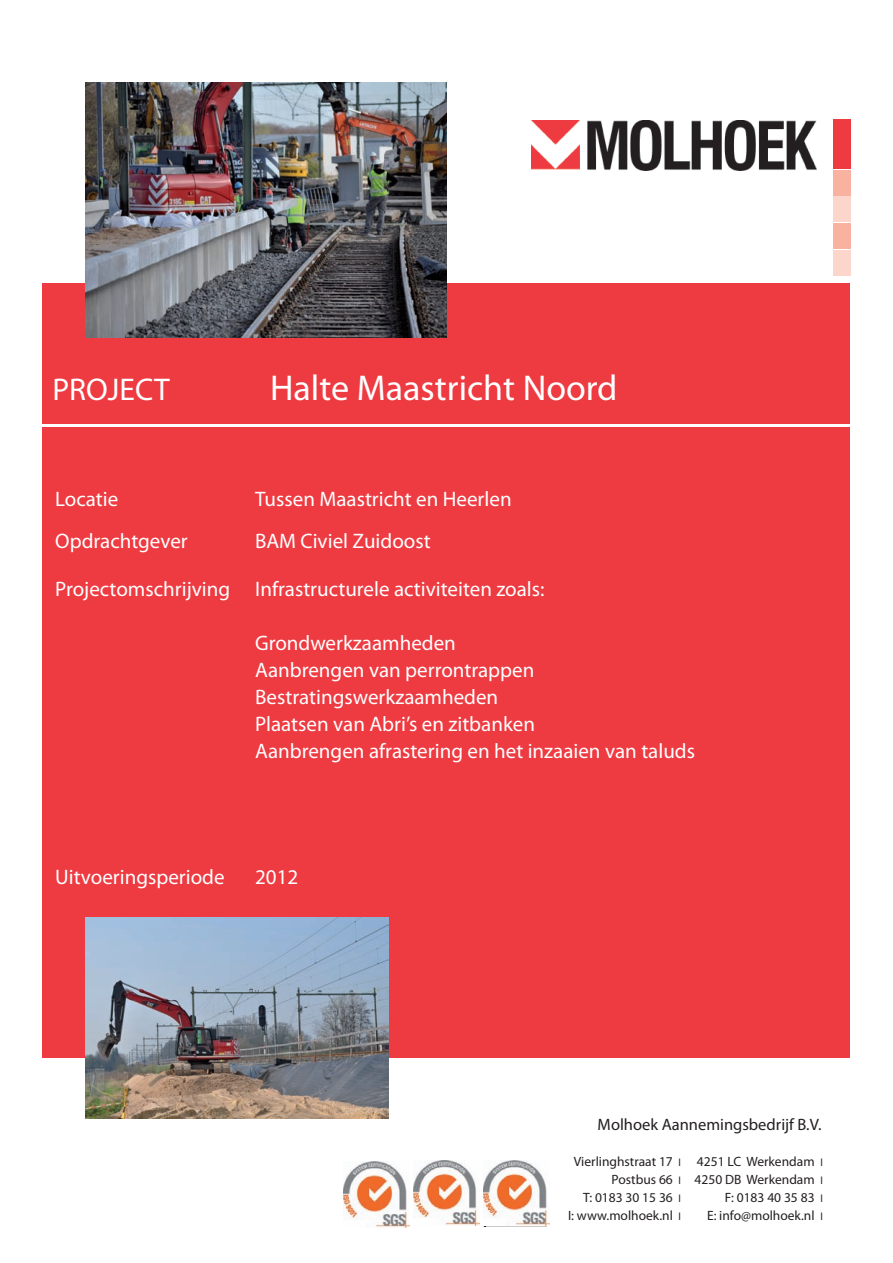
<style>
.page{position:relative;width:893px;height:1263px;background:#fff}
.page>*{position:absolute;margin:0;border:0;box-sizing:border-box;transform-origin:0 0}
.t1{font:36px "Myriad Pro";color:#fff}
.t2{font:31.5px "Myriad Pro";color:#fff}
.t3{font:21px/27px "Myriad Pro";color:#fff}
.t4{font:16.5px "Myriad Pro";color:#231f20}
.t5{font:13.5px/18px "Myriad Pro";color:#231f20;text-align:right}
.s1{font-size:10.5px}
</style>
<div class="page">
<div style="left:43px;top:284px;width:807px;height:140px;background:#ee3a41"></div>
<img style="left:85px;top:82px;width:361px;height:255px">
<div style="left:43px;top:427px;width:807px;height:631px;background:#ee3a41"></div>
<img style="left:483px;top:1160px;width:67px;height:66px">
<div style="left:833px;top:119px;width:17px;height:50px;background:#ee3a41"></div>
<div style="left:833px;top:170px;width:17px;height:26px;background:#f9b1a0"></div>
<div style="left:833px;top:197px;width:17px;height:25px;background:#fcd6ca"></div>
<div style="left:833px;top:223px;width:17px;height:26px;background:#f9b1a0"></div>
<div style="left:833px;top:250px;width:17px;height:25px;background:#fcd6ca"></div>
<img style="left:531px;top:121px;width:49px;height:49px">
<img style="left:588px;top:120px;width:228px;height:50px">
<img style="left:85px;top:917px;width:303px;height:202px">
<img style="left:413px;top:1160px;width:67px;height:65px">
<img style="left:343px;top:1162px;width:67px;height:65px">
<h2 class="t2" style="left:52px;top:370px;width:119px">PROJECT</h2>
<h1 class="t1" style="left:270px;top:365px;width:349px">Halte Maastricht Noord</h1>
<p class="t3" style="left:55px;top:485px;width:64px">Locatie</p>
<p class="t3" style="left:255px;top:485px;width:258px">Tussen Maastricht en Heerlen</p>
<p class="t3" style="left:55px;top:527px;width:134px">Opdrachtgever</p>
<p class="t3" style="left:255px;top:527px;width:177px">BAM Civiel Zuidoost</p>
<p class="t3" style="left:55px;top:575px;width:491px">Projectomschrijving Infrastructurele activiteiten zoals:</p>
<p class="t3" style="left:255px;top:629px;width:441px">Grondwerkzaamheden<br>Aanbrengen van perrontrappen<br>Bestratingswerkzaamheden<br>Plaatsen van Abri’s en zitbanken<br>Aanbrengen afrastering en het inzaaien van taluds</p>
<p class="t3" style="left:55px;top:863px;width:171px">Uitvoeringsperiode</p>
<p class="t3" style="left:255px;top:863px;width:45px">2012</p>
<p class="t4" style="left:598px;top:1114px;width:225px">Molhoek Aannemingsbedrijf B.V.</p>
<p class="t5" style="left:568px;top:1152px;width:115px">Vierlinghstraat 17 <span class="s1">l<br></span>Postbus 66 <span class="s1">l<br></span>T: 0183 30 15 36 <span class="s1">l<br></span>I: www.molhoek.nl <span class="s1">l</span></p>
<p class="t5" style="left:694px;top:1152px;width:130px">4251 LC Werkendam <span class="s1">l<br></span>4250 DB Werkendam <span class="s1">l<br></span>F: 0183 40 35 83 <span class="s1">l<br></span>E: info@molhoek.nl <span class="s1">l</span></p>
</div>
